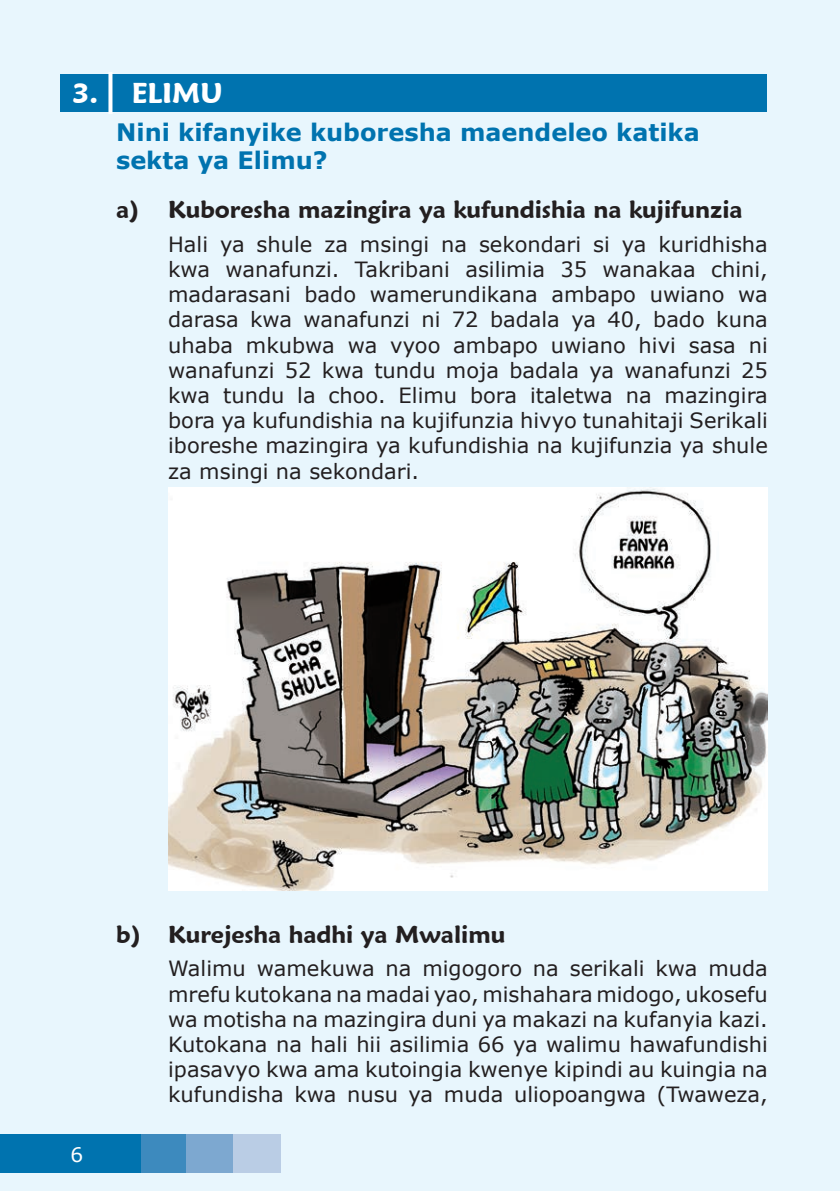
<style>
.page{position:relative;width:840px;height:1191px;background:#fff}
.page>*{position:absolute;margin:0;border:0;box-sizing:border-box;transform-origin:0 0}
.t1{font:600 28px "Maiandra GD";color:#fff}
.t2{font:600 24px "Maiandra GD";color:#231f20}
.t3{font:700 24px/28.8px "Verdana";color:#0073af}
.t4{font:21px/25.2px "Verdana";color:#231f20;text-align:justify}
.t5{font:20px "Verdana";color:#fff}
</style>
<div class="page">
<div style="left:0;top:0;width:839px;height:1191px;background:#e8f6fd"></div>
<div style="left:0;top:1134px;width:142px;height:39px;background:#0073af"></div>
<div style="left:141px;top:1134px;width:46px;height:39px;background:#3d8abe"></div>
<div style="left:187px;top:1134px;width:47px;height:39px;background:#7da8d0"></div>
<div style="left:233px;top:1134px;width:47px;height:39px;background:#bacde5"></div>
<div style="left:60px;top:74px;width:706px;height:38px;background:#0073af"></div>
<svg style="left:108px;top:72px;width:4px;height:42px"></svg>
<img style="left:168px;top:488px;width:599px;height:402px">
<h1 class="t1" style="left:72px;top:76px;width:152px">3. ELIMU</h1>
<p class="t3" style="left:116px;top:117px;width:584px">Nini kifanyike kuboresha maendeleo katika sekta ya Elimu?</p>
<p class="t2" style="left:116px;top:195px;width:627px">a) Kuboresha mazingira ya kufundishia na kujifunzia</p>
<p class="t4" style="left:168px;top:231px;width:601px">Hali ya shule za msingi na sekondari si ya kuridhisha kwa wanafunzi. Takribani asilimia 35 wanakaa chini, madarasani bado wamerundikana ambapo uwiano wa darasa kwa wanafunzi ni 72 badala ya 40, bado kuna uhaba mkubwa wa vyoo ambapo uwiano hivi sasa ni wanafunzi 52 kwa tundu moja badala ya wanafunzi 25 kwa tundu la choo. Elimu bora italetwa na mazingira bora ya kufundishia na kujifunzia hivyo tunahitaji Serikali iboreshe mazingira ya kufundishia na kujifunzia ya shule za msingi na sekondari.</p>
<p class="t5" style="left:71px;top:1140px;width:14px">6</p>
<p class="t2" style="left:116px;top:919px;width:390px">b) Kurejesha hadhi ya Mwalimu</p>
<p class="t4" style="left:168px;top:956px;width:601px">Walimu wamekuwa na migogoro na serikali kwa muda mrefu kutokana na madai yao, mishahara midogo, ukosefu wa motisha na mazingira duni ya makazi na kufanyia kazi.<br>Kutokana na hali hii asilimia 66 ya walimu hawafundishi ipasavyo kwa ama kutoingia kwenye kipindi au kuingia na kufundisha kwa nusu ya muda uliopoangwa (Twaweza,</p>
</div>
